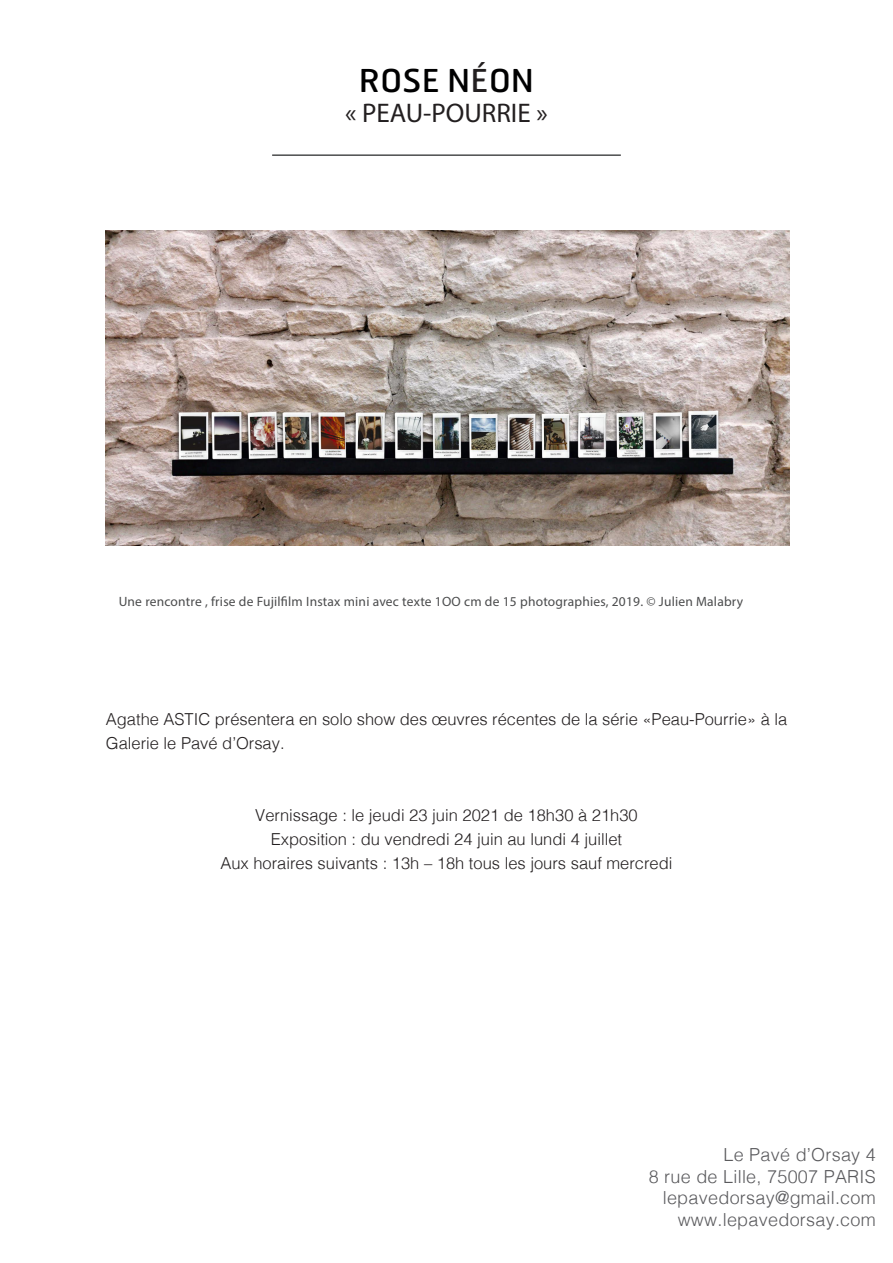
<style>
.page{position:relative;width:893px;height:1263px;background:#fff}
.page>*{position:absolute;margin:0;border:0;box-sizing:border-box;transform-origin:0 0}
.t1{font:31.5px "Hermes";letter-spacing:.015em;color:#000001}
.t2{font:27px "Myriad Pro";color:#231f20}
.t3{font:300 18px "Helvetica";letter-spacing:.015em;color:#5a5a5d}
.t4{font:300 16.5px/24px "Helvetica";color:#231f20}
.t5{font:13.5px "Myriad Pro";letter-spacing:.015em;color:#4b4c4d}
.s1{color:#231f20}
</style>
<div class="page">
<hr style="left:272px;top:154px;width:349px;height:2px;background:#4b4c4d">
<img style="left:106px;top:231px;width:683px;height:315px">
<p class="t1" style="left:359px;top:60px;width:176px">ROSE N<span class="s1">É</span>ON</p>
<p class="t2" style="left:345px;top:96px;width:204px">« PEAU-POURRIE »</p>
<p class="t5" style="left:119px;top:593px;width:626px">Une rencontre , frise de Fujilfilm Instax mini avec texte 1OO cm de 15 photographies, 2019. © Julien Malabry</p>
<p class="t4" style="left:106px;top:705px;width:683px">Agathe ASTIC présentera en solo show des œuvres récentes de la série «Peau-Pourrie» à la<br>Galerie le Pavé d’Orsay.</p>
<p class="t4" style="left:255px;top:801px;width:384px">Vernissage : le jeudi 23 juin 2021 de 18h30 à 21h30</p>
<p class="t4" style="left:271px;top:825px;width:353px">Exposition : du vendredi 24 juin au lundi 4 juillet</p>
<p class="t4" style="left:220px;top:849px;width:454px">Aux horaires suivants : 13h – 18h tous les jours sauf mercredi</p>
<p class="t3" style="left:723px;top:1139px;width:154px">Le Pavé d’Orsay 4</p>
<p class="t3" style="left:649px;top:1161px;width:229px">8 rue de Lille, 75007 PARIS</p>
<p class="t3" style="left:663px;top:1182px;width:215px">lepavedorsay@gmail.com</p>
<p class="t3" style="left:678px;top:1204px;width:200px">www.lepavedorsay.com</p>
</div>
